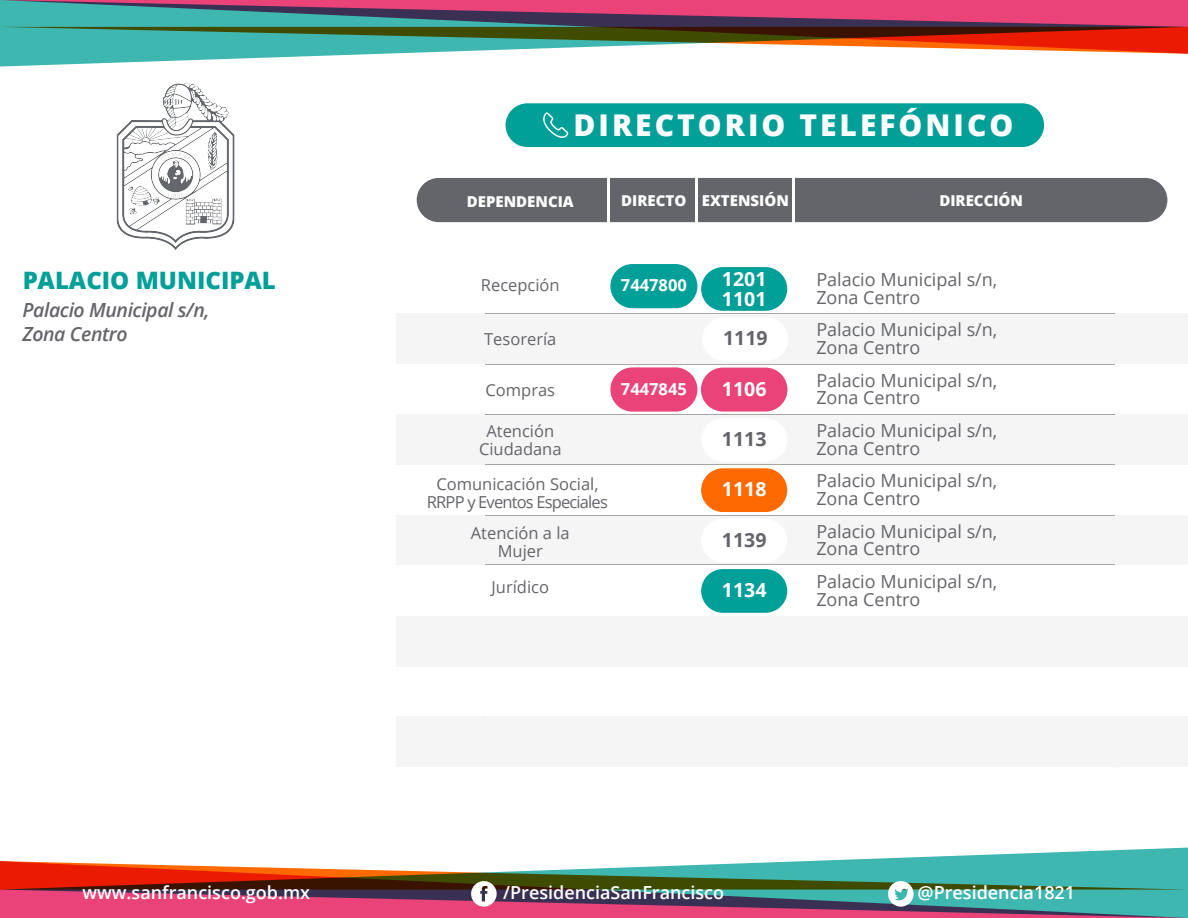
<style>
.page{position:relative;width:1188px;height:918px;background:#fff}
.page>*{position:absolute;margin:0;border:0;box-sizing:border-box;transform-origin:0 0}
.t1{font:800 30px "Open Sans";letter-spacing:.1em;color:#fff}
.t2{font:800 24px "Open Sans";color:#009f98}
.t3{font:italic 600 19.5px/23.4px "Open Sans";letter-spacing:-.02em;color:#63656a}
.t4{font:700 19.5px/19.5px "Open Sans";color:#fff}
.t5{font:700 19.5px "Open Sans";color:#63656a}
.t6{font:18px/17.7px "Open Sans";color:#63656a}
.t7{font:600 18px "Open Sans";color:#fff}
.t8{font:16.5px/17.7px "Open Sans";color:#63656a;text-align:center}
.t9{font:16.5px/17.7px "Open Sans";letter-spacing:-.05em;color:#63656a;text-align:center}
.t10{font:700 16.5px "Open Sans";color:#fff}
.t11{font:800 15px "Open Sans";color:#fff}
</style>
<div class="page">
<div style="left:396px;top:314px;width:792px;height:50px;background:#f5f5f5"></div>
<div style="left:396px;top:414px;width:792px;height:51px;background:#f5f5f5"></div>
<div style="left:396px;top:516px;width:792px;height:49px;background:#f5f5f5"></div>
<hr style="left:485px;top:515px;width:630px;height:1px;background:#a6a6a5">
<hr style="left:485px;top:464px;width:630px;height:1px;background:#a6a6a5">
<hr style="left:485px;top:414px;width:630px;height:1px;background:#a6a6a5">
<hr style="left:485px;top:364px;width:630px;height:1px;background:#a6a6a5">
<hr style="left:485px;top:313px;width:630px;height:1px;background:#a6a6a5">
<div style="left:396px;top:616px;width:792px;height:51px;background:#f5f5f5"></div>
<div style="left:396px;top:717px;width:792px;height:50px;background:#f5f5f5"></div>
<hr style="left:485px;top:565px;width:630px;height:1px;background:#a6a6a5">
<svg style="left:0;top:848px;width:1188px;height:70px"></svg>
<div style="left:610px;top:264px;width:87px;height:44px;background:#009f98;border-radius:22px"></div>
<div style="left:701px;top:569px;width:86px;height:44px;background:#009f98;border-radius:22px"></div>
<div style="left:701px;top:368px;width:86px;height:44px;background:#ea4379;border-radius:22px"></div>
<div style="left:417px;top:178px;width:750px;height:44px;background:#63656a;border-radius:22px"></div>
<hr style="left:607px;top:176px;width:3px;height:48px;background:#fff">
<hr style="left:696px;top:176px;width:2px;height:48px;background:#fff">
<hr style="left:792px;top:176px;width:3px;height:48px;background:#fff">
<div style="left:701px;top:519px;width:86px;height:43px;background:#fff;border-radius:22px"></div>
<div style="left:701px;top:468px;width:86px;height:44px;background:#ff6a00;border-radius:22px"></div>
<div style="left:701px;top:418px;width:86px;height:44px;background:#fff;border-radius:22px"></div>
<div style="left:702px;top:317px;width:86px;height:44px;background:#fff;border-radius:22px"></div>
<div style="left:701px;top:267px;width:86px;height:44px;background:#009f98;border-radius:22px"></div>
<svg style="left:0;top:861px;width:1188px;height:46px;background:#7b7870"></svg>
<svg style="left:0;top:0;width:1188px;height:63px"></svg>
<svg style="left:0;top:27px;width:1188px;height:27px;background:#7d8165"></svg>
<div style="left:506px;top:103px;width:538px;height:44px;background:#009f98;border-radius:22px"></div>
<svg style="left:543px;top:112px;width:26px;height:26px"></svg>
<div style="left:610px;top:367px;width:87px;height:45px;background:#ea4379;border-radius:22px"></div>
<img style="left:0;top:63px;width:235px;height:187px">
<h1 class="t1" style="left:574px;top:103px;width:441px">DIRECTORIO TELEFÓNICO</h1>
<h2 class="t2" style="left:22px;top:262px;width:255px">PALACIO MUNICIPAL</h2>
<p class="t3" style="left:22px;top:298px;width:189px">Palacio Municipal s/n,<br>Zona Centro</p>
<p class="t11" style="left:467px;top:190px;width:109px">DEPENDENCIA</p>
<p class="t11" style="left:621px;top:189px;width:169px">DIRECTO EXTENSIÓN</p>
<p class="t11" style="left:939px;top:189px;width:85px">DIRECCIÓN</p>
<p class="t8" style="left:481px;top:276px;width:80px">Recepción</p>
<p class="t4" style="left:722px;top:269px;width:46px">1201<br>1101</p>
<p class="t10" style="left:621px;top:274px;width:67px">7447800</p>
<p class="t8" style="left:484px;top:330px;width:74px">Tesorería</p>
<p class="t8" style="left:486px;top:380px;width:71px">Compras</p>
<p class="t8" style="left:479px;top:422px;width:84px">Atención<br>Ciudadana</p>
<p class="t10" style="left:621px;top:378px;width:67px">7447845</p>
<p class="t5" style="left:723px;top:324px;width:46px">1119</p>
<p class="t4" style="left:722px;top:378px;width:46px">1106</p>
<p class="t5" style="left:722px;top:425px;width:46px">1113</p>
<p class="t6" style="left:816px;top:270px;width:183px">Palacio Municipal s/n,<br>Zona Centro</p>
<p class="t6" style="left:816px;top:321px;width:183px">Palacio Municipal s/n,<br>Zona Centro</p>
<p class="t6" style="left:816px;top:371px;width:183px">Palacio Municipal s/n,<br>Zona Centro</p>
<p class="t6" style="left:816px;top:421px;width:183px">Palacio Municipal s/n,<br>Zona Centro</p>
<p class="t9" style="left:427px;top:475px;width:183px">Comunicación Social,<br>RRPP y Eventos Especiales</p>
<p class="t8" style="left:471px;top:524px;width:100px">Atención a la<br>Mujer</p>
<p class="t8" style="left:492px;top:578px;width:59px">Jurídico</p>
<p class="t4" style="left:722px;top:479px;width:46px">1118</p>
<p class="t6" style="left:816px;top:472px;width:183px">Palacio Municipal s/n,<br>Zona Centro</p>
<p class="t6" style="left:816px;top:522px;width:183px">Palacio Municipal s/n,<br>Zona Centro</p>
<p class="t5" style="left:722px;top:526px;width:46px">1139</p>
<p class="t4" style="left:722px;top:580px;width:46px">1134</p>
<p class="t6" style="left:816px;top:572px;width:183px">Palacio Municipal s/n,<br>Zona Centro</p>
<p class="t7" style="left:83px;top:880px;width:229px">www.sanfrancisco.gob.mx</p>
<p class="t7" style="left:503px;top:880px;width:222px">/PresidenciaSanFrancisco</p>
<p class="t7" style="left:918px;top:880px;width:159px">@Presidencia1821</p>
</div>
